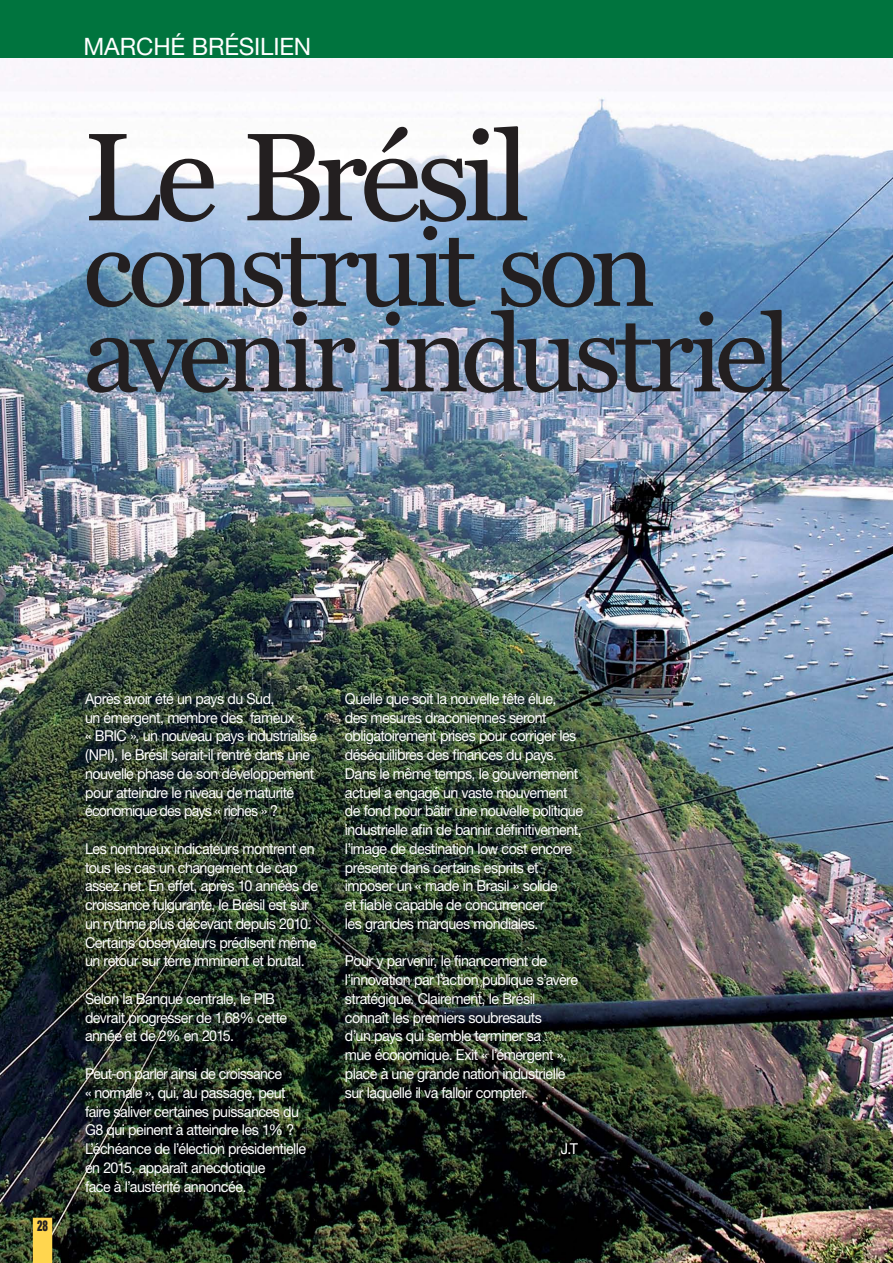
<style>
.page{position:relative;width:893px;height:1263px;background:#fff}
.page>*{position:absolute;margin:0;border:0;box-sizing:border-box;transform-origin:0 0}
.t1{font:124.5px "Georgia";letter-spacing:-.055em;color:#231f20}
.t2{font:108px/85.5px "Georgia";letter-spacing:-.06em;color:#231f20}
.t3{font:24px "Helvetica Neue";letter-spacing:-.005em;color:#fff}
.t4{font:15px/18.8px "Helvetica Neue";letter-spacing:-.035em;color:#fff;scale:.95 1}
.t5{font:900 condensed 15px "Helvetica Neue";color:#231f20;scale:.7 1}
</style>
<div class="page">
<img style="left:0;top:57px;width:893px;height:1206px">
<div style="left:0;top:0;width:893px;height:57px;background:#00743e"></div>
<div style="left:33px;top:1218px;width:19px;height:45px;background:#ffd64f"></div>
<h3 class="t3" style="left:83px;top:32px;width:229px">Marché BRésilien</h3>
<h1 class="t1" style="left:83px;top:107px;width:449px">Le Brésil</h1>
<h2 class="t2" style="left:83px;top:226px;width:711px">construit son avenir industriel</h2>
<p class="t5" style="left:37px;top:1217px;width:17px">28</p>
<p class="t4" style="left:85px;top:689px;width:222px">Après avoir été un pays du Sud,<br>un émergent, membre des fameux « BRIC</p>
<p class="t4" style="left:85px;top:726px;width:246px;text-indent:45px">», un nouveau pays industrialisé (NPI), le Brésil serait-il rentré dans une nouvelle phase de son développement pour atteindre le niveau de maturité économique des pays « riches » ?</p>
<p class="t4" style="left:85px;top:839px;width:247px">Les nombreux indicateurs montrent en tous les cas un changement de cap assez net. En effet, après 10 années de croissance fulgurante, le Brésil est sur un rythme plus décevant depuis 2010.<br>Certains observateurs prédisent même un retour sur terre imminent et brutal.</p>
<p class="t4" style="left:85px;top:989px;width:214px">Selon la Banque centrale, le PI B devrait progresser de 1,68% cette année et de 2% en 2015.</p>
<p class="t4" style="left:85px;top:1064px;width:234px">Peut-on parler ainsi de croissance<br>« normale », qui, au passage, peut faire saliver certaines puissances du G8 qui peinent à atteindre les 1% ?<br>L’échéance de l’élection présidentielle en 2015, apparaît anecdotique<br>face à l’austérité annoncée.</p>
<p class="t4" style="left:345px;top:689px;width:252px">Quelle que soit la nouvelle tête élue,<br>des mesures draconiennes seront obligatoirement prises pour corriger les déséquilibres des finances du pays.<br>Dans le même temps, le gouvernement actuel a engagé un vaste mouvement de fond pour bâtir une nouvelle politique industrielle afin de bannir définitivement, l’image de destination low cost encore présente dans certains esprits et imposer un « made in Brasil » solide<br>et fiable capable de concurrencer<br>les grandes marques mondiales.</p>
<p class="t4" style="left:345px;top:951px;width:247px">Pour y parvenir, le financement de l’innovation par l’action publique s’avère stratégique. Clairement, le Brésil connaît les premiers soubresauts<br>d’un pays qui semble terminer sa<br>mue économique. Exit « l’émergent », place à une grande nation industrielle sur laquelle il va falloir compter.</p>
<p class="t4" style="left:561px;top:1139px;width:20px">J.T</p>
</div>
